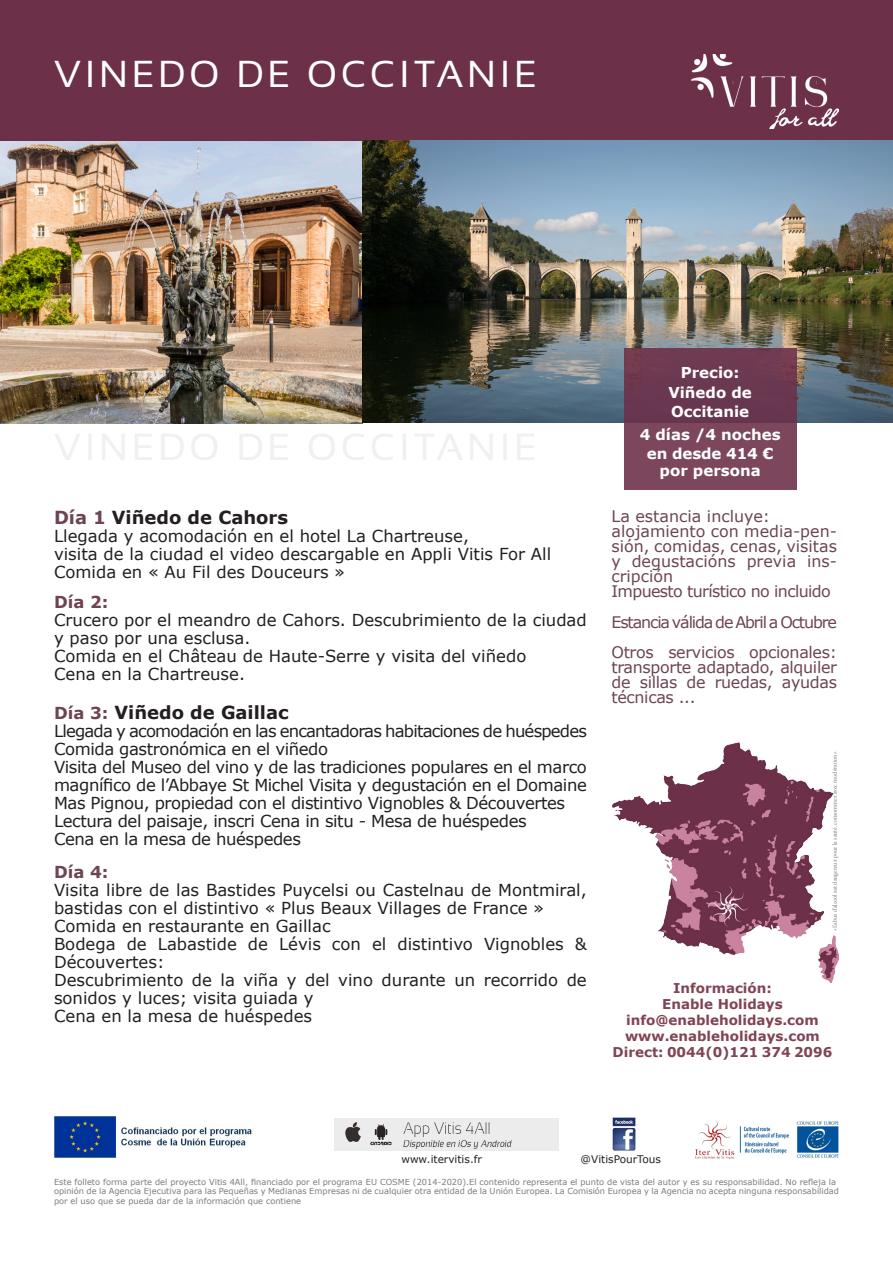
<style>
.page{position:relative;width:893px;height:1263px;background:#fff}
.page>*{position:absolute;margin:0;border:0;box-sizing:border-box;transform-origin:0 0}
.t1{font:37.5px "Sansation";letter-spacing:.1em;color:#fff}
.t2{font:700 18px "Verdana";color:#231f20}
.t3{font:16.5px/18px "Verdana";color:#231f20}
.t4{font:16.5px "Verdana";letter-spacing:-.025em;color:#231f20}
.t5{font:16.5px "Verdana";letter-spacing:-.05em;color:#231f20}
.t6{font:700 16.5px "Verdana";color:#6d4454}
.t7{font:15.9px/15.1px "Verdana";letter-spacing:-.02em;color:#6d4454;text-align:justify}
.t8{font:15.9px "Verdana";letter-spacing:-.07em;color:#6d4454}
.t9{font:15.9px "Verdana";letter-spacing:-.04em;color:#6d4454}
.t10{font:15.9px "Verdana";color:#6d4454}
.t11{font:700 15px "Verdana";color:#fff}
.t12{font:700 13.5px "Verdana";color:#804454}
.t13{font:10.5px "Verdana";color:#231f20}
.t14{font:8.25px/9.9px "Verdana";color:#7a7c7f}
.t15{font:6px "Minion Pro";color:#7a7c7f}
.s1{color:#6d4454}
.s2{font-size:16.5px;color:#6d4454}
.s3{font-family:"Verdana";font-size:4.5px}
</style>
<div class="page">
<img style="left:0;top:140px;width:893px;height:283px">
<div style="left:0;top:0;width:893px;height:140px;background:#6c3049"></div>
<img style="left:613px;top:743px;width:225px;height:239px">
<img style="left:691px;top:54px;width:147px;height:74px">
<div style="left:624px;top:348px;width:173px;height:142px;background:#733c53"></div>
<img style="left:696px;top:1120px;width:143px;height:38px">
<img style="left:334px;top:1119px;width:225px;height:31px">
<img style="left:612px;top:1117px;width:24px;height:34px">
<img style="left:54px;top:1116px;width:198px;height:42px">
<p class="t1" style="left:54px;top:53px;width:484px">VINEDO DE OCCITANIE</p>
<p class="t2" style="left:54px;top:506px;width:236px"><span class="s1">Día 1</span> Viñedo de Cahors</p>
<p class="t3" style="left:54px;top:527px;width:416px">Llegada y acomodación en el hotel La Chartreuse,</p>
<p class="t3" style="left:54px;top:545px;width:499px">visita de la ciudad el video descargable en Appli Vitis For All</p>
<p class="t3" style="left:54px;top:563px;width:293px">Comida en « Au Fil des Douceurs »</p>
<p class="t6" style="left:54px;top:591px;width:56px">Día 2:</p>
<p class="t3" style="left:54px;top:611px;width:534px">Crucero por el meandro de Cahors. Descubrimiento de la ciudad y paso por una esclusa.</p>
<p class="t3" style="left:54px;top:647px;width:474px">Comida en el Château de Haute-Serre y visita del viñedo</p>
<p class="t3" style="left:54px;top:665px;width:193px">Cena en la Chartreuse.</p>
<p class="t2" style="left:54px;top:701px;width:236px"><span class="s2">Día 3:</span> Viñedo de Gaillac</p>
<p class="t5" style="left:54px;top:720px;width:534px">Llegada y acomodación en las encantadoras habitaciones de huéspedes</p>
<p class="t4" style="left:54px;top:738px;width:276px">Comida gastronómica en el viñedo</p>
<p class="t3" style="left:54px;top:758px;width:534px;text-align:justify">Visita del Museo del vino y de las tradiciones populares en el marco magnífico de l’Abbaye St Michel Visita y degustación en el Domaine Mas Pignou, propiedad con el distintivo Vignobles &amp; Découvertes</p>
<p class="t4" style="left:54px;top:810px;width:474px">Lectura del paisaje, inscri Cena in situ - Mesa de huéspedes</p>
<p class="t4" style="left:54px;top:828px;width:248px">Cena en la mesa de huéspedes</p>
<p class="t6" style="left:54px;top:861px;width:56px">Día 4:</p>
<p class="t3" style="left:54px;top:881px;width:534px">Visita libre de las Bastides Puycelsi ou Castelnau de Montmiral, bastidas con el distintivo « Plus Beaux Villages de France »</p>
<p class="t3" style="left:54px;top:917px;width:278px">Comida en restaurante en Gaillac</p>
<p class="t3" style="left:54px;top:935px;width:534px">Bodega de Labastide de Lévis con el distintivo Vignobles &amp;<br>Découvertes:</p>
<p class="t3" style="left:54px;top:971px;width:534px">Descubrimiento de la viña y del vino durante un recorrido de sonidos y luces; visita guiada y</p>
<p class="t3" style="left:54px;top:1007px;width:260px">Cena en la mesa de huéspedes</p>
<p class="t11" style="left:681px;top:363px;width:60px">Precio:</p>
<p class="t11" style="left:668px;top:383px;width:85px">Viñedo de</p>
<p class="t11" style="left:671px;top:402px;width:80px">Occitanie</p>
<p class="t11" style="left:640px;top:425px;width:142px">4 días /4 noches</p>
<p class="t11" style="left:647px;top:444px;width:128px">en desde 414 €</p>
<p class="t11" style="left:659px;top:461px;width:103px">por persona</p>
<p class="t10" style="left:611px;top:506px;width:160px">La estancia incluye:</p>
<p class="t7" style="left:611px;top:524px;width:227px">alojamiento con media-pen&shy;sión, comidas, cenas, visitas y degustacións previa ins&shy;cripción</p>
<p class="t9" style="left:611px;top:581px;width:221px">Impuesto turístico no incluido</p>
<p class="t8" style="left:611px;top:612px;width:227px">Estancia válida de Abril a Octubre</p>
<p class="t7" style="left:611px;top:645px;width:227px">Otros servicios opcionales: transporte adaptado, alquiler de sillas de ruedas, ayudas técnicas ...</p>
<p class="t15" style="left:831px;top:930px;width:180px;rotate:-90deg">«L’abus d’alcool <span class="s3">est</span> dangereux pour la santé, consommez avec modération»</p>
<p class="t12" style="left:673px;top:979px;width:100px">Información:</p>
<p class="t12" style="left:662px;top:995px;width:122px">Enable Holidays</p>
<p class="t12" style="left:626px;top:1011px;width:194px">info@enableholidays.com</p>
<p class="t12" style="left:625px;top:1027px;width:196px">www.enableholidays.com</p>
<p class="t12" style="left:613px;top:1044px;width:221px">Direct: 0044(0)121 374 2096</p>
<p class="t13" style="left:401px;top:1152px;width:82px">www.itervitis.fr</p>
<p class="t13" style="left:581px;top:1152px;width:82px">@VitisPourTous</p>
<p class="t14" style="left:54px;top:1177px;width:784px">Este folleto forma parte del proyecto Vitis 4All, financiado por el programa EU COSME (2014-2020).El contenido representa el punto de vista del autor y es su responsabilidad. No refleja la</p>
<p class="t14" style="left:54px;top:1186px;width:787px">opinión de la Agencia Ejecutiva para las Pequeñas y Medianas Empresas ni de cualquier otra entidad de la Unión Europea. La Comisión Europea y la Agencia no acepta ninguna responsabilidad por el uso que se pueda dar de la información que contiene</p>
</div>
